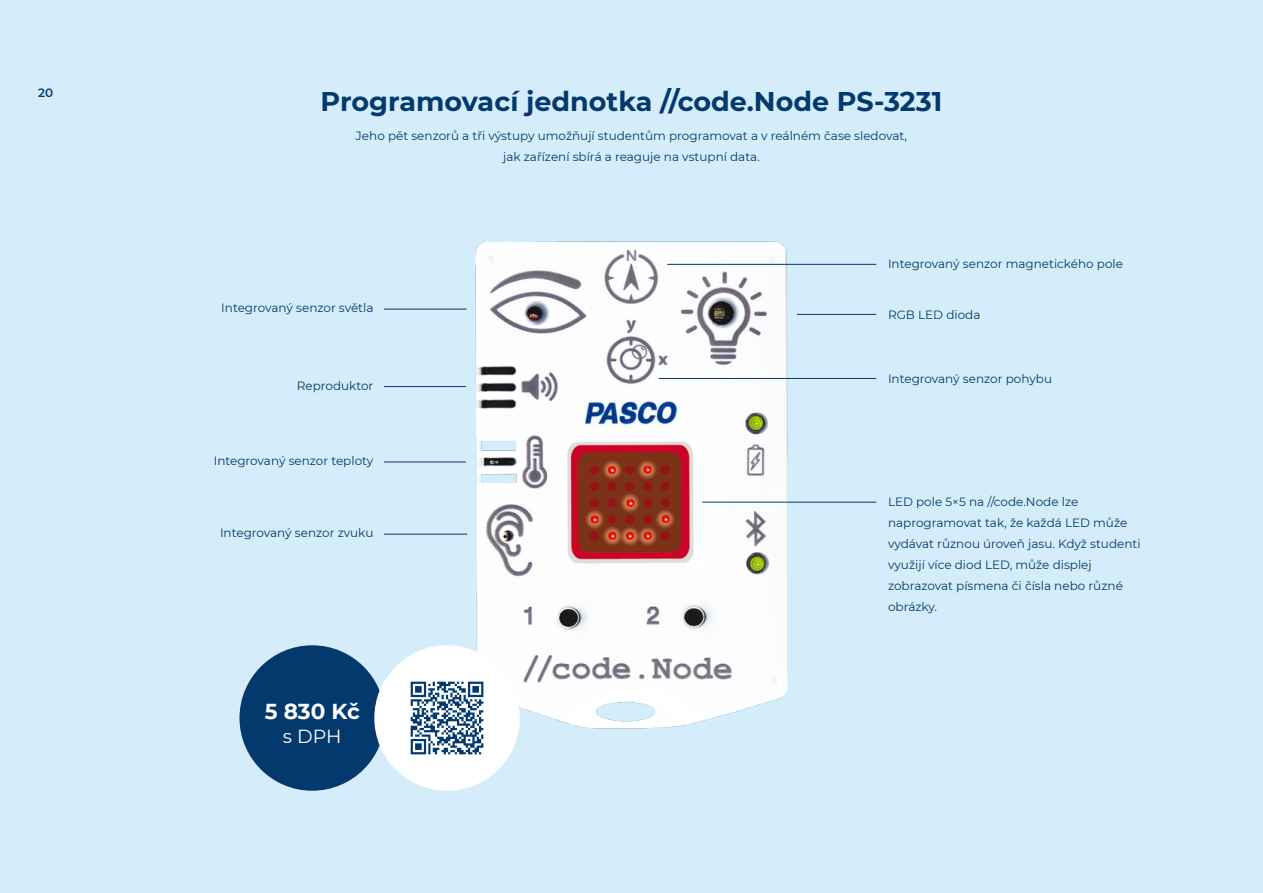
<style>
.page{position:relative;width:1263px;height:893px;background:#d5edfa}
.page>*{position:absolute;margin:0;border:0;box-sizing:border-box;transform-origin:0 0}
.t1{font:700 27px "Montserrat";color:#03396c}
.t2{font:700 21.6px "Montserrat";color:#fff}
.t3{font:18.9px "Montserrat";color:#fff}
.t4{font:12px/21px "Montserrat";color:#03396c;text-align:center}
.t5{font:600 12px "Montserrat";color:#03396c}
</style>
<div class="page">
<img style="left:458px;top:241px;width:346px;height:488px">
<hr style="left:384px;top:309px;width:82px;height:1px;background:#03396c">
<hr style="left:797px;top:314px;width:79px;height:1px;background:#03396c">
<hr style="left:659px;top:378px;width:217px;height:1px;background:#03396c">
<hr style="left:667px;top:264px;width:209px;height:1px;background:#03396c">
<hr style="left:702px;top:502px;width:174px;height:1px;background:#03396c">
<hr style="left:384px;top:386px;width:82px;height:1px;background:#03396c">
<hr style="left:384px;top:462px;width:82px;height:1px;background:#03396c">
<hr style="left:384px;top:534px;width:83px;height:1px;background:#03396c">
<div style="left:239px;top:645px;width:146px;height:146px;background:#03396c;border-radius:50%"></div>
<div style="left:374px;top:645px;width:146px;height:146px;background:#fff;border-radius:50%"></div>
<svg style="left:411px;top:682px;width:72px;height:72px"></svg>
<p class="t5" style="left:38px;top:84px;width:17px">20</p>
<h1 class="t1" style="left:321px;top:82px;width:623px">Programovací jednotka //code.Node PS-3231</h1>
<p class="t4" style="left:356px;top:125px;width:553px">Jeho pět senzorů a tři výstupy umožňují studentům programovat a v reálném čase sledovat, jak zařízení sbírá a reaguje na vstupní data.</p>
<p class="t4" style="left:221px;top:297px;width:154px">Integrovaný senzor světla</p>
<p class="t4" style="left:297px;top:375px;width:78px">Reproduktor</p>
<p class="t4" style="left:214px;top:450px;width:161px">Integrovaný senzor teploty</p>
<p class="t4" style="left:220px;top:521px;width:155px">Integrovaný senzor zvuku</p>
<h2 class="t2" style="left:265px;top:695px;width:97px">5 830 Kč</h2>
<h3 class="t3" style="left:283px;top:723px;width:60px">s DPH</h3>
<p class="t4" style="left:888px;top:253px;width:237px">Integrovaný senzor magnetického pole</p>
<p class="t4" style="left:888px;top:304px;width:94px">RGB LED dioda</p>
<p class="t4" style="left:888px;top:368px;width:166px">Integrovaný senzor pohybu</p>
<p class="t4" style="left:888px;top:491px;width:254px;text-align:left">LED pole 5×5 na //code.Node lze naprogramovat tak, že každá LED může vydávat různou úroveň jasu. Když studenti využijí více diod LED, může displej zobrazovat písmena či čísla nebo různé obrázky.</p>
</div>
